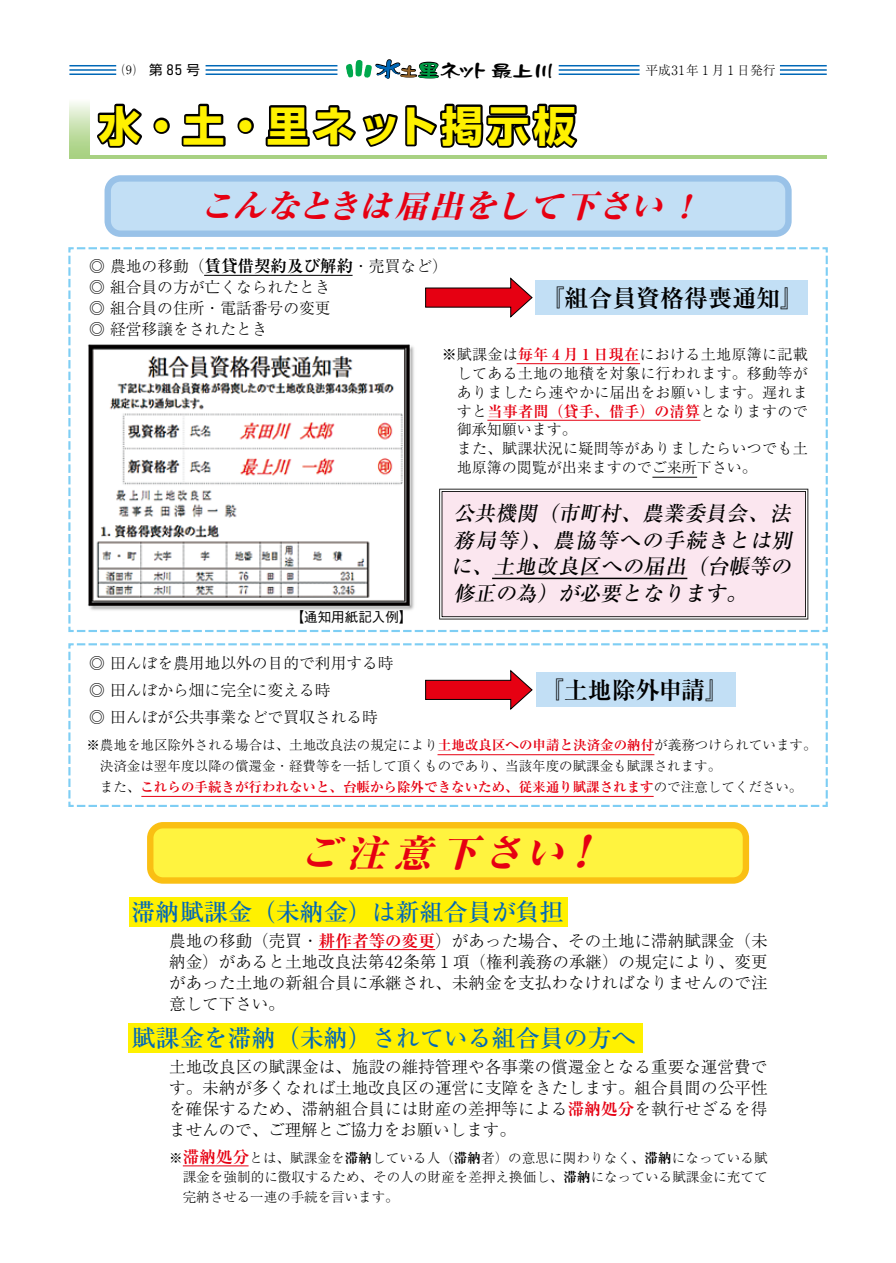
<style>
.page{position:relative;width:896px;height:1263px;background:#fff}
.page>*{position:absolute;margin:0;border:0;box-sizing:border-box;transform-origin:0 0}
.t1{font:700 42px "Shin Go Pro";letter-spacing:.1em;color:#fff100}
.t2{font:italic 800 37.65px "Ryumin Pro";color:#e60012;scale:1.04 1}
.t3{font:italic 800 31.95px "Ryumin Pro";color:#e60012;scale:1.04 1}
.t4{font:500 24px "Ryumin Pro";color:#0068b7}
.t5{font:700 24px "Ryumin Pro";color:#000}
.t6{font:italic 500 20.7px/26.5px "Ryumin Pro";color:#000;text-align:justify}
.t7{font:17.4px "DF Ru Lei W7 WINP RKSJ H";color:#000;scale:1.33 1}
.t8{font:300 16.5px/21px "Ryumin Pro";letter-spacing:.005em;color:#000;text-align:justify}
.t9{font:300 15.75px/21px "Ryumin Pro";color:#000}
.t10{font:300 15px/18.8px "Ryumin Pro";letter-spacing:.02em;color:#000}
.t11{font:300 13.5px/21px "Ryumin Pro";color:#000}
.t12{font:500 13.5px "Gothic BBB Pro";color:#000}
.t13{font:13.5px "Shin Go Pro";color:#000}
.t14{font:300 12.75px "Ryumin Pro";color:#000}
.s1{font-family:"Ryumin Pro";font-weight:300}
.s2{font-size:21.3px;color:#0068b7}
.s3{font-size:14.1px;color:#93632a}
.s4{font-size:18.6px;color:#094}
.s5{font-size:18px}
.s6{font-size:16.35px}
.s7{font-weight:700;font-size:16.5px}
.s8{font-weight:700;color:#e60012}
.s9{font-size:43.5px}
.s10{font-weight:700;font-size:16.5px;color:#e60012}
.s11{font-weight:700}
</style>
<div class="page">
<hr style="left:69px;top:65px;width:47px;height:1px;background:#0068b7">
<hr style="left:69px;top:69px;width:47px;height:2px;background:#0068b7">
<hr style="left:69px;top:73px;width:47px;height:2px;background:#0068b7">
<hr style="left:205px;top:65px;width:132px;height:1px;background:#0068b7">
<hr style="left:205px;top:69px;width:132px;height:2px;background:#0068b7">
<hr style="left:205px;top:73px;width:132px;height:2px;background:#0068b7">
<hr style="left:558px;top:65px;width:81px;height:1px;background:#0068b7">
<hr style="left:558px;top:69px;width:81px;height:2px;background:#0068b7">
<hr style="left:558px;top:73px;width:81px;height:2px;background:#0068b7">
<hr style="left:779px;top:65px;width:47px;height:1px;background:#0068b7">
<hr style="left:779px;top:69px;width:47px;height:2px;background:#0068b7">
<hr style="left:779px;top:73px;width:47px;height:2px;background:#0068b7">
<svg style="left:346px;top:59px;width:93px;height:20px"></svg>
<svg style="left:97px;top:103px;width:45px;height:45px"></svg>
<div style="left:153px;top:118px;width:17px;height:16px;border:4px solid #000;border-radius:50%"></div>
<svg style="left:181px;top:103px;width:45px;height:44px"></svg>
<div style="left:237px;top:118px;width:17px;height:16px;border:4px solid #000;border-radius:50%"></div>
<svg style="left:265px;top:103px;width:313px;height:45px"></svg>
<div style="left:129px;top:897px;width:438px;height:30px;background:#fff100"></div>
<div style="left:129px;top:1023px;width:514px;height:29px;background:#fff100"></div>
<div style="left:108px;top:178px;width:680px;height:56px;background:#c2dff5;border-radius:13px"></div>
<div style="left:104px;top:175px;width:687px;height:62px;border:6px solid #99c2e8;border-radius:13px"></div>
<div style="left:150px;top:825px;width:595px;height:55px;background:#fff33f;border-radius:13px"></div>
<div style="left:147px;top:822px;width:602px;height:62px;border:6px solid #fabf13;border-radius:13px"></div>
<svg style="left:68px;top:247px;width:760px;height:385px"></svg>
<svg style="left:68px;top:643px;width:760px;height:164px"></svg>
<hr style="left:318px;top:949px;width:117px;height:1px;background:#e60012">
<hr style="left:183px;top:1165px;width:65px;height:1px;background:#e60012">
<div style="left:69px;top:98px;width:20px;height:61px;background:linear-gradient(to bottom,#f9fcf6,#9ccb70)"></div>
<hr style="left:69px;top:156px;width:757px;height:3px;background:#a8d182">
<p class="t13" style="left:122px;top:59px;width:79px"><span class="s1">⑼</span> 第85号</p>
<p class="t7" style="left:374px;top:62px;width:138px"><span class="s2">水</span><span class="s3">土</span><span class="s4">里</span><span class="s5">ネ</span><span class="s6">ッ</span><span class="s5">ト</span>最上川</p>
<p class="t14" style="left:645px;top:60px;width:132px">平成31年1月1日発行</p>
<p class="t1" style="left:99px;top:92px;width:478px">水・土・里ネット掲示板</p>
<p class="t3" style="left:200px;top:181px;width:494px">こんなときは届出をして下さい ！</p>
<p class="t9" style="left:89px;top:254px;width:360px">◎ 農地の移動（<span class="s7">賃貸借契約及び解約</span>・売買など）◎ 組合員の方が亡くなられたとき<br>◎ 組合員の住所・電話番号の変更<br>◎ 経営移譲をされたとき</p>
<p class="t5" style="left:540px;top:279px;width:265px">『組合員資格得喪通知』</p>
<p class="t10" style="left:442px;top:344px;width:367px">※賦課金は<span class="s8">毎年4月1日現在</span>における土地原簿に記載　してある土地の地積を対象に行われます。移動等が　ありましたら速やかに届出をお願いします。遅れま　すと<span class="s8">当事者間（貸手、借手）の清算</span>となりますので　御承知願います。<br>　また、賦課状況に疑問等がありましたらいつでも土　地原簿の閲覧が出来ますのでご来所下さい。</p>
<p class="t12" style="left:291px;top:606px;width:123px">【通知用紙記入例】</p>
<p class="t9" style="left:89px;top:648px;width:306px;line-height:27px">◎ 田んぼを農用地以外の目的で利用する時◎ 田んぼから畑に完全に変える時<br>◎ 田んぼが公共事業などで買収される時</p>
<p class="t6" style="left:450px;top:498px;width:348px">公共機関（市町村、農業委員会、法務局等）、農協等への手続きとは別に、土地改良区への届出（台帳等の修正の為）が必要となります。</p>
<p class="t5" style="left:539px;top:671px;width:191px">『土地除外申請』</p>
<p class="t11" style="left:86px;top:733px;width:731px">※農地を地区除外される場合は、土地改良法の規定により<span class="s8">土地改良区への申請と決済金の納付</span>が義務つけられています。　決済金は翌年度以降の償還金・経費等を一括して頂くものであり、当該年度の賦課金も賦課されます。<br>　また、<span class="s8">これらの手続きが行われないと、台帳から除外できないため、従来通り賦課されます</span>ので注意してください。</p>
<p class="t2" style="left:299px;top:823px;width:309px">ご注意下さい<span class="s9">！</span></p>
<p class="t4" style="left:132px;top:893px;width:433px">滞納賦課金（未納金）は新組合員が負担</p>
<p class="t8" style="left:169px;top:929px;width:600px">農地の移動（売買・<span class="s8">耕作者等の変更</span>）があった場合、その土地に滞納賦課金（未納金）があると土地改良法第42条第１項（権利義務の承継）の規定により、変更があった土地の新組合員に承継され、未納金を支払わなければなりませんので注意して下さい。</p>
<p class="t4" style="left:132px;top:1019px;width:505px">賦課金を滞納（未納）されている組合員の方へ</p>
<p class="t8" style="left:169px;top:1055px;width:600px">土地改良区の賦課金は、施設の維持管理や各事業の償還金となる重要な運営費です。未納が多くなれば土地改良区の運営に支障をきたします。組合員間の公平性を確保するため、滞納組合員には財産の差押等による<span class="s8">滞納処分</span>を執行せざるを得ませんので、ご理解とご協力をお願いします。</p>
<p class="t11" style="left:169px;top:1147px;width:600px;line-height:19.5px;text-align:justify">※<span class="s10">滞納処分</span>とは、賦課金を<span class="s11">滞納</span>している人（<span class="s11">滞納</span>者）の意思に関わりなく、<span class="s11">滞納</span>になっている賦　課金を強制的に徴収するため、その人の財産を差押え換価し、<span class="s11">滞納</span>になっている賦課金に充てて　完納させる一連の手続を言います。</p>
</div>
